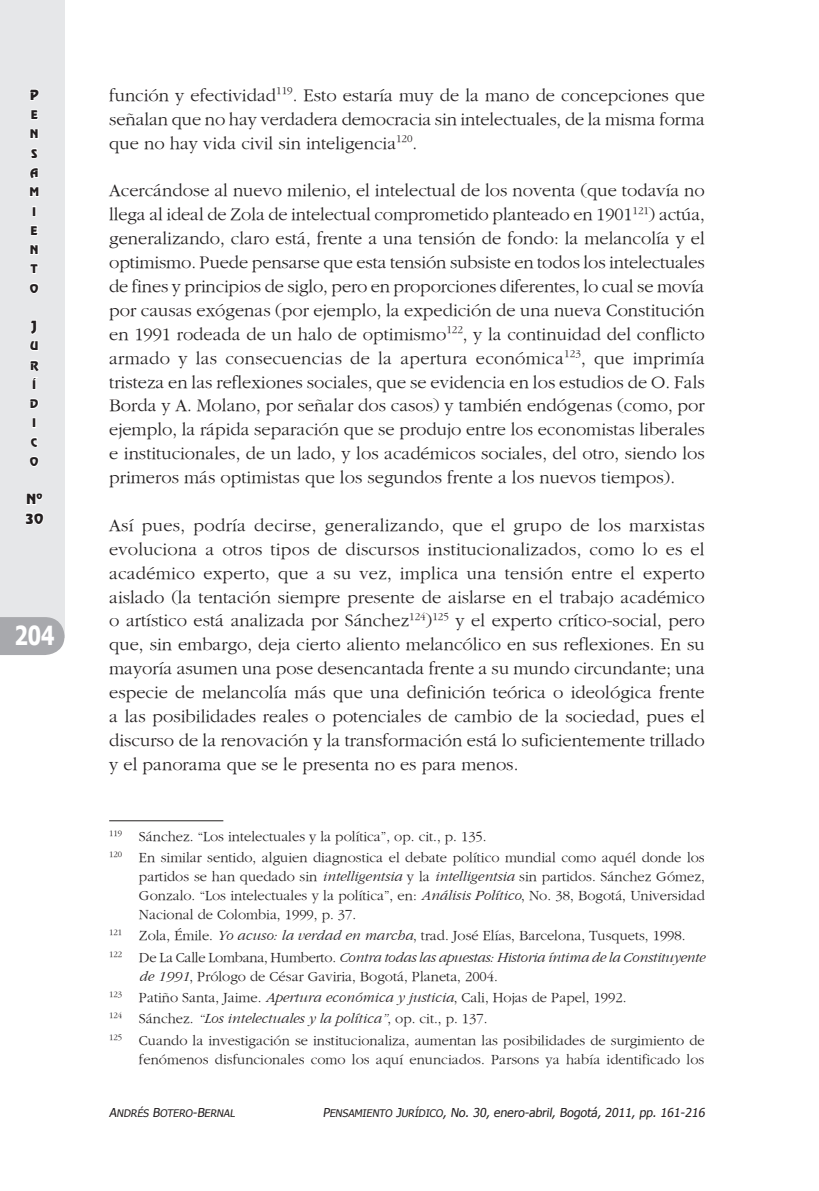
<style>
.page{position:relative;width:819px;height:1191px;background:#fff}
.page>*{position:absolute;margin:0;border:0;box-sizing:border-box;transform-origin:0 0}
.t1{font:700 26.25px "Tahoma";color:#fff;scale:.8 1}
.t2{font:18.38px/23.8px "Gourmand";color:#231f20;text-align:justify}
.t3{font:14.53px/21.3px "Gourmand";color:#231f20}
.t4{font:italic 14.53px/21.3px "Gourmand";letter-spacing:-.015em;color:#231f20}
.t5{font:14px/19.2px "Revue BT Regular SC850";color:#231f20}
.t6{font:12.25px "Tahoma";color:#231f20}
.t7{font:11.9px/19.2px "Revue BT Regular SC850";color:#231f20}
.t8{font:10.33px "Tahoma SC850";color:#231f20}
.s1{font-style:italic}
.s2{font-style:normal}
.s3{font-size:12.25px}
.s4{font-family:"Tahoma SC850"}
.s5{font-family:"Tahoma SC850";font-size:10.33px}
</style>
<div class="page">
<div style="left:0;top:0;width:64px;height:637px;background:#e6e7e9"></div>
<div style="left:0;top:617px;width:64px;height:38px;background:#a8a9ad"></div>
<svg style="left:29px;top:89px;width:10px;height:12px"></svg>
<svg style="left:31px;top:109px;width:8px;height:11px"></svg>
<svg style="left:30px;top:129px;width:9px;height:10px"></svg>
<svg style="left:30px;top:148px;width:8px;height:11px"></svg>
<svg style="left:29px;top:167px;width:10px;height:30px"></svg>
<div style="left:32px;top:206px;width:4px;height:10px;border:2px solid #fff"></div>
<svg style="left:30px;top:225px;width:9px;height:11px"></svg>
<svg style="left:30px;top:244px;width:9px;height:11px"></svg>
<svg style="left:30px;top:264px;width:9px;height:10px"></svg>
<svg style="left:29px;top:283px;width:10px;height:11px"></svg>
<svg style="left:29px;top:320px;width:10px;height:31px"></svg>
<svg style="left:30px;top:360px;width:10px;height:30px"></svg>
<svg style="left:29px;top:398px;width:10px;height:11px"></svg>
<div style="left:32px;top:417px;width:4px;height:11px;border:2px solid #fff"></div>
<svg style="left:30px;top:437px;width:8px;height:11px"></svg>
<svg style="left:29px;top:456px;width:10px;height:11px"></svg>
<svg style="left:25px;top:493px;width:19px;height:32px"></svg>
<hr style="left:109px;top:820px;width:114px;height:1px;background:#231f20">
<p class="t5" style="left:30px;top:85px;width:11px">P</p>
<p class="t7" style="left:29px;top:105px;width:11px">E<br>N<br>S<br>A<br>M<br>I<br>E<br>N<br>T<br>O</p>
<p class="t5" style="left:31px;top:316px;width:7px">J</p>
<p class="t7" style="left:30px;top:336px;width:10px">U<br>R<br>Í<br>D<br>I<br>C<br>O</p>
<p class="t5" style="left:25px;top:489px;width:20px">Nº<br>30</p>
<h1 class="t1" style="left:14px;top:617px;width:52px">204</h1>
<p class="t2" style="left:109px;top:83px;width:597px">función y efectividad<sup>119</sup>. Esto estaría muy de la mano de concepciones que señalan que no hay verdadera democracia sin intelectuales, de la misma forma que no hay vida civil sin inteligencia<sup>120</sup>.</p>
<p class="t2" style="left:109px;top:179px;width:597px">Acercándose al nuevo milenio, el intelectual de los noventa (que todavía no llega al ideal de Zola de intelectual comprometido planteado en 1901<sup>121</sup>) actúa, generalizando, claro está, frente a una tensión de fondo: la melancolía y el optimismo. Puede pensarse que esta tensión subsiste en todos los intelectuales de fines y principios de siglo, pero en proporciones diferentes, lo cual se movía por causas exógenas (por ejemplo, la expedición de una nueva Constitución en 1991 rodeada de un halo de optimismo<sup>122</sup>, y la continuidad del conflicto armado y las consecuencias de la apertura económica<sup>123</sup>, que imprimía tristeza en las reflexiones sociales, que se evidencia en los estudios de O. Fals Borda y A. Molano, por señalar dos casos) y también endógenas (como, por ejemplo, la rápida separación que se produjo entre los economistas liberales e institucionales, de un lado, y los académicos sociales, del otro, siendo los primeros más optimistas que los segundos frente a los nuevos tiempos).</p>
<p class="t2" style="left:109px;top:513px;width:597px">Así pues, podría decirse, generalizando, que el grupo de los marxistas evoluciona a otros tipos de discursos institucionalizados, como lo es el académico experto, que a su vez, implica una tensión entre el experto aislado (la tentación siempre presente de aislarse en el trabajo académico o artístico está analizada por Sánchez<sup>124</sup>)<sup>125</sup> y el experto crítico-social, pero que, sin embargo, deja cierto aliento melancólico en sus reflexiones. En su mayoría asumen una pose desencantada frente a su mundo circundante; una especie de melancolía más que una definición teórica o ideológica frente a las posibilidades reales o potenciales de cambio de la sociedad, pues el discurso de la renovación y la transformación está lo suficientemente trillado y el panorama que se le presenta no es para menos.</p>
<p class="t3" style="left:109px;top:826px;width:597px"><sup>119</sup> Sánchez. “Los intelectuales y la política”, op. cit., p. 135.<br><sup>120</sup> En similar sentido, alguien diagnostica el debate político mundial como aquél donde los</p>
<p class="t3" style="left:139px;top:867px;width:567px;line-height:18.9px;text-align:justify">partidos se han quedado sin <span class="s1">intelligentsia</span> y la <span class="s1">intelligentsia</span> sin partidos. Sánchez Gómez, Gonzalo. “Los intelectuales y la política”, en: <span class="s1">Análisis Político</span>, No. 38, Bogotá, Universidad Nacional de Colombia, 1999, p. 37.</p>
<p class="t4" style="left:109px;top:925px;width:597px"><sup>121</sup> <span class="s2">Zola, Émile.</span> Yo acuso: la verdad en marcha<span class="s2">, trad. José Elías, Barcelona, Tusquets, 1998.<br></span><sup>122</sup> <span class="s2">De La Calle Lombana, Humberto.</span> Contra todas las apuestas: Historia íntima de la Constituyente</p>
<p class="t3" style="left:109px;top:965px;width:597px;text-indent:30px"><span class="s1">de 1991</span>, Prólogo de César Gaviria, Bogotá, Planeta, 2004.<br><sup>123</sup> Patiño Santa, Jaime. <span class="s1">Apertura económica y justicia</span>, Cali, Hojas de Papel, 1992.<br><sup>124</sup> Sánchez. <span class="s1">“Los intelectuales y la política”</span>, op. cit., p. 137.<br><sup>125</sup> Cuando la investigación se institucionaliza, aumentan las posibilidades de surgimiento de</p>
<p class="t3" style="left:139px;top:1048px;width:567px">fenómenos disfuncionales como los aquí enunciados. Parsons ya había identificado los</p>
<p class="t8" style="left:109px;top:1105px;width:128px"><span class="s3">A</span>NDRÉS <span class="s3">B</span>OTERO<span class="s3">-B</span>ERNAL</p>
<p class="t6" style="left:323px;top:1103px;width:385px"><span class="s4">P</span><span class="s5">ENSAMIENTO</span> <span class="s4">J</span><span class="s5">URÍDICO</span><span class="s4">,</span> No. 30, enero-abril, Bogotá, 2011, pp. 161-216</p>
</div>
